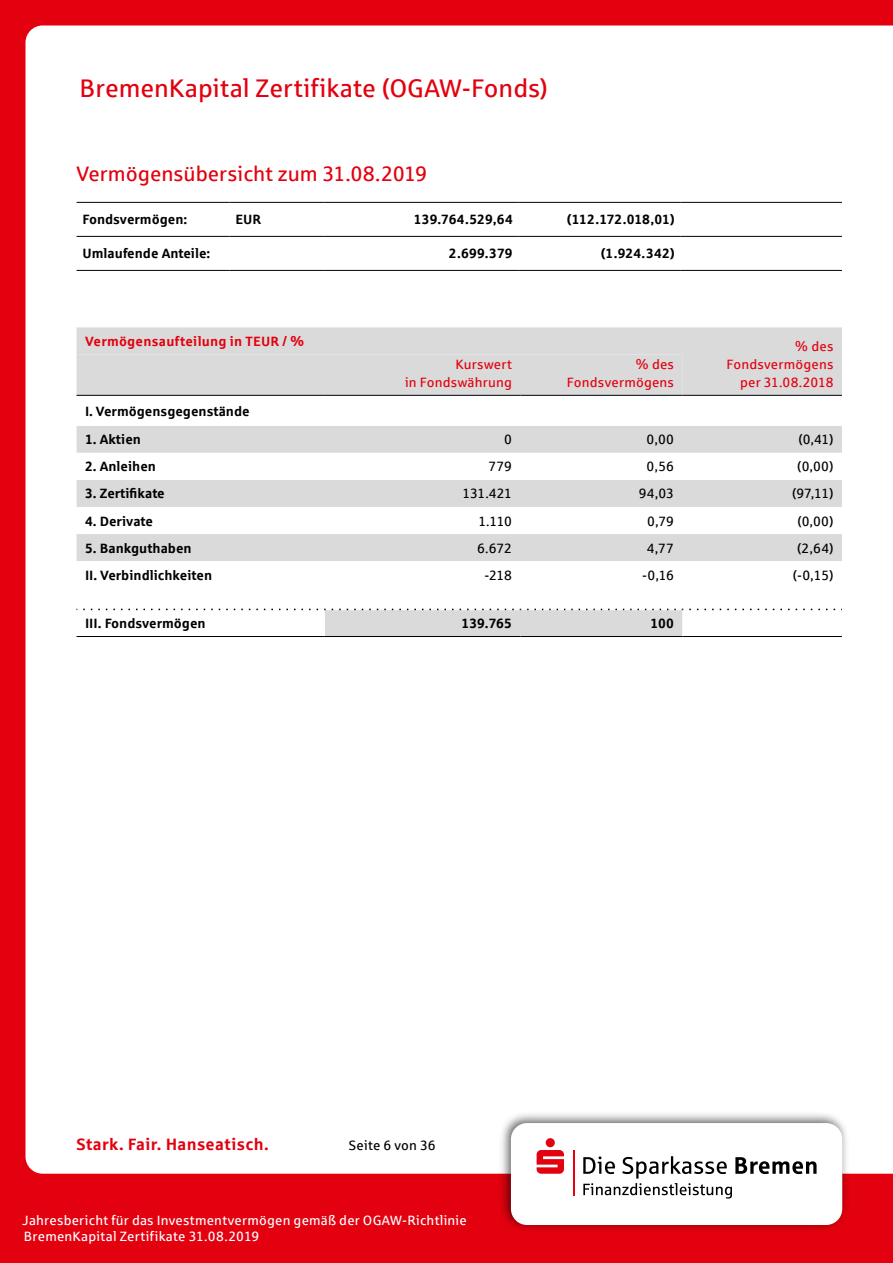
<style>
.page{position:relative;width:893px;height:1263px;background:#e3000f}
.page>*{position:absolute;margin:0;border:0;box-sizing:border-box;transform-origin:0 0}
.t1{font:25.5px "Sparkasse Rg";color:#e3000f}
.t2{font:21px "Sparkasse Rg";color:#e3000f}
.t3{font:700 16.5px "Sparkasse Rg";letter-spacing:.015em;color:#e3000f}
.t4{font:700 13.5px "Sparkasse Rg";color:#000}
.t5{font:13.5px "Sparkasse Rg";color:#000}
.t6{font:13.5px/16.2px "Sparkasse Rg";letter-spacing:.015em;color:#fff}
.t7{font:13.5px/18px "Sparkasse Rg";letter-spacing:.015em;color:#e3000f;text-align:right}
.t8{font:700 13.5px "Sparkasse Rg";letter-spacing:.015em;color:#e3000f}
</style>
<div class="page">
<div style="left:26px;top:26px;width:867px;height:1148px;background:#fff"></div>
<img style="left:496px;top:1108px;width:357px;height:121px">
<div style="left:511px;top:1123px;width:331px;height:102px;background:#fff;border-radius:16px"></div>
<div style="left:546px;top:1138px;width:9px;height:9px;background:#e3000f;border-radius:50%"></div>
<svg style="left:537px;top:1150px;width:27px;height:24px"></svg>
<svg style="left:583px;top:1156px;width:233px;height:42px"></svg>
<hr style="left:573px;top:1150px;width:2px;height:45px;background:#e3000f">
<div style="left:77px;top:203px;width:765px;height:67px;background:#fff"></div>
<hr style="left:77px;top:202px;width:153px;height:1px;background:#000">
<hr style="left:230px;top:202px;width:93px;height:1px;background:#000">
<hr style="left:323px;top:202px;width:196px;height:1px;background:#000">
<hr style="left:519px;top:202px;width:162px;height:1px;background:#000">
<hr style="left:681px;top:202px;width:161px;height:1px;background:#000">
<hr style="left:77px;top:236px;width:153px;height:1px;background:#000">
<hr style="left:230px;top:236px;width:93px;height:1px;background:#000">
<hr style="left:323px;top:236px;width:196px;height:1px;background:#000">
<hr style="left:519px;top:236px;width:162px;height:1px;background:#000">
<hr style="left:681px;top:236px;width:161px;height:1px;background:#000">
<hr style="left:77px;top:270px;width:153px;height:1px;background:#000">
<hr style="left:230px;top:270px;width:93px;height:1px;background:#000">
<hr style="left:323px;top:270px;width:196px;height:1px;background:#000">
<hr style="left:519px;top:270px;width:162px;height:1px;background:#000">
<hr style="left:681px;top:270px;width:161px;height:1px;background:#000">
<div style="left:77px;top:327px;width:765px;height:27px;background:#dadada"></div>
<div style="left:77px;top:354px;width:765px;height:41px;background:#dadada"></div>
<svg style="left:77px;top:396px;width:765px;height:240px;background:#f0f0f0"></svg>
<hr style="left:325px;top:609px;width:195px;height:1px;background:#fff">
<hr style="left:520px;top:609px;width:162px;height:1px;background:#fff">
<hr style="left:682px;top:609px;width:160px;height:1px;background:#fff">
<hr style="left:77px;top:636px;width:248px;height:1px;background:#000">
<hr style="left:325px;top:636px;width:195px;height:1px;background:#000">
<hr style="left:520px;top:636px;width:162px;height:1px;background:#000">
<hr style="left:682px;top:636px;width:160px;height:1px;background:#000">
<svg style="left:77px;top:609px;width:249px;height:1px"></svg>
<svg style="left:332px;top:609px;width:189px;height:1px"></svg>
<svg style="left:527px;top:609px;width:156px;height:1px"></svg>
<svg style="left:689px;top:609px;width:153px;height:1px"></svg>
<hr style="left:77px;top:395px;width:248px;height:1px;background:#000">
<hr style="left:325px;top:395px;width:195px;height:1px;background:#000">
<hr style="left:520px;top:395px;width:162px;height:1px;background:#000">
<hr style="left:682px;top:395px;width:160px;height:1px;background:#000">
<h1 class="t1" style="left:80px;top:72px;width:470px">BremenKapital Zertifikate (OGAW-Fonds)</h1>
<h2 class="t2" style="left:77px;top:161px;width:352px">Vermögensübersicht zum 31.08.2019</h2>
<p class="t4" style="left:82px;top:211px;width:106px">Fondsvermögen:</p>
<p class="t4" style="left:236px;top:211px;width:28px">EUR</p>
<p class="t4" style="left:414px;top:211px;width:100px">139.764.529,64</p>
<p class="t4" style="left:567px;top:211px;width:109px">(112.172.018,01)</p>
<p class="t4" style="left:83px;top:245px;width:129px">Umlaufende Anteile:</p>
<p class="t4" style="left:449px;top:245px;width:65px">2.699.379</p>
<p class="t4" style="left:601px;top:245px;width:76px">(1.924.342)</p>
<p class="t8" style="left:85px;top:333px;width:221px">Vermögensaufteilung in TEUR / %</p>
<p class="t7" style="left:726px;top:337px;width:109px">% des<br>Fondsvermögens per 31.08.2018</p>
<p class="t7" style="left:405px;top:355px;width:108px">Kurswert<br>in Fondswährung</p>
<p class="t7" style="left:567px;top:355px;width:109px">% des<br>Fondsvermögens</p>
<p class="t4" style="left:85px;top:402px;width:166px">I. Vermögensgegenstände</p>
<p class="t4" style="left:85px;top:431px;width:57px">1. Aktien</p>
<p class="t5" style="left:504px;top:431px;width:9px">0</p>
<p class="t5" style="left:647px;top:431px;width:29px">0,00</p>
<p class="t5" style="left:798px;top:431px;width:37px">(0,41)</p>
<p class="t4" style="left:85px;top:458px;width:72px">2. Anleihen</p>
<p class="t5" style="left:488px;top:458px;width:25px">779</p>
<p class="t5" style="left:647px;top:458px;width:29px">0,56</p>
<p class="t5" style="left:797px;top:458px;width:38px">(0,00)</p>
<p class="t4" style="left:85px;top:485px;width:81px">3. Zertifikate</p>
<p class="t5" style="left:462px;top:485px;width:51px">131.421</p>
<p class="t5" style="left:639px;top:485px;width:37px">94,03</p>
<p class="t5" style="left:792px;top:485px;width:43px">(97,11)</p>
<p class="t4" style="left:85px;top:512px;width:69px">4. Derivate</p>
<p class="t5" style="left:478px;top:512px;width:35px">1.110</p>
<p class="t5" style="left:647px;top:512px;width:28px">0,79</p>
<p class="t5" style="left:797px;top:512px;width:38px">(0,00)</p>
<p class="t4" style="left:85px;top:539px;width:108px">5. Bankguthaben</p>
<p class="t5" style="left:477px;top:540px;width:36px">6.672</p>
<p class="t5" style="left:647px;top:540px;width:28px">4,77</p>
<p class="t5" style="left:797px;top:540px;width:38px">(2,64)</p>
<p class="t4" style="left:85px;top:566px;width:129px">II. Verbindlichkeiten</p>
<p class="t5" style="left:485px;top:567px;width:29px">-218</p>
<p class="t5" style="left:642px;top:567px;width:33px">-0,16</p>
<p class="t5" style="left:793px;top:567px;width:42px">(-0,15)</p>
<p class="t4" style="left:85px;top:615px;width:122px">III. Fondsvermögen</p>
<p class="t4" style="left:461px;top:615px;width:52px">139.765</p>
<p class="t4" style="left:650px;top:615px;width:25px">100</p>
<p class="t3" style="left:76px;top:1133px;width:194px">Stark. Fair. Hanseatisch.</p>
<p class="t5" style="left:349px;top:1137px;width:88px">Seite 6 von 36</p>
<p class="t6" style="left:22px;top:1212px;width:446px">Jahresbericht für das Investmentvermögen gemäß der OGAW-Richtlinie<br>BremenKapital Zertifikate 31.08.2019</p>
</div>
